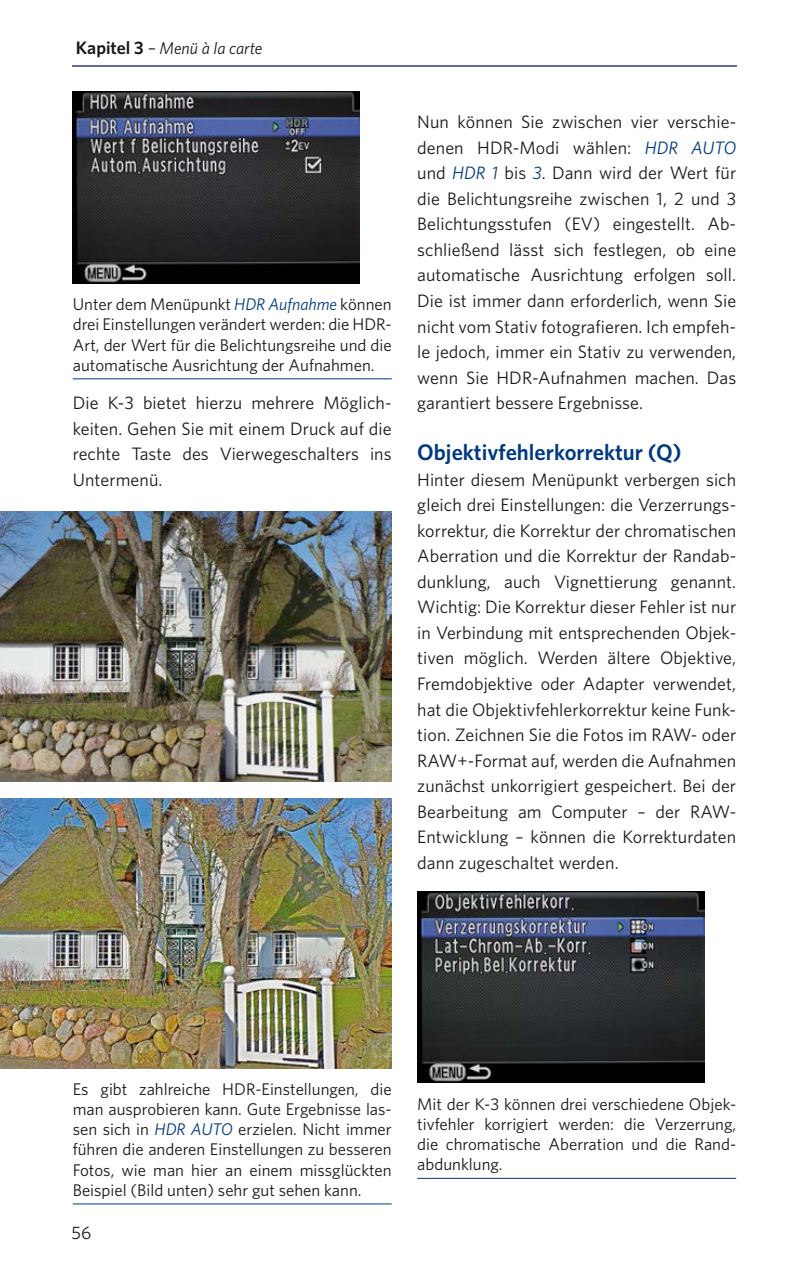
<style>
.page{position:relative;width:809px;height:1269px;background:#fff}
.page>*{position:absolute;margin:0;border:0;box-sizing:border-box;transform-origin:0 0}
.Überschrift_3{font:600 22.5px "Whitney";color:#003882}
.t1{font:18px/25.4px "Whitney";letter-spacing:.005em;color:#1a171c;text-align:justify}
.Bildunterschrift{font:16.88px/20.2px "Whitney";color:#1a171c;text-align:justify}
.t2{font:italic 16.88px "Whitney";color:#1a171c}
.s1{font-weight:600;font-style:normal;font-size:18px}
.s2{font-size:18px}
.s3{font-style:italic;color:#003882}
</style>
<div class="page">
<hr style="left:72px;top:65px;width:665px;height:2px;background:#6365a0">
<hr style="left:73px;top:378px;width:319px;height:1px;background:#003882">
<img style="left:73px;top:92px;width:287px;height:191px">
<hr style="left:417px;top:1177px;width:319px;height:1px;background:#003882">
<img style="left:417px;top:891px;width:287px;height:191px">
<img style="left:0;top:511px;width:392px;height:270px">
<img style="left:0;top:798px;width:392px;height:270px">
<hr style="left:73px;top:1203px;width:319px;height:1px;background:#003882">
<p class="t2" style="left:76px;top:38px;width:188px"><span class="s1">Kapitel 3</span> <span class="s2">–</span> Menü à la carte</p>
<p class="Bildunterschrift" style="left:73px;top:294px;width:320px">Unter dem Menüpunkt <span class="s3">HDR Aufnahme</span> können drei Einstellungen verändert werden: die HDR-Art, der Wert für die Belichtungsreihe und die automatische Ausrichtung der Aufnahmen.</p>
<p class="t1" style="left:73px;top:390px;width:320px">Die K-3 bietet hierzu mehrere Möglich&shy;keiten. Gehen Sie mit einem Druck auf die rechte Taste des Vierwegeschalters ins Untermenü.</p>
<p class="t1" style="left:417px;top:109px;width:320px">Nun können Sie zwischen vier verschie&shy;denen HDR-Modi wählen: <span class="s3">HDR AUTO </span>und <span class="s3">HDR 1</span> bis <span class="s3">3</span>. Dann wird der Wert für die Belichtungsreihe zwischen 1, 2 und 3<br>Belichtungsstufen (EV) eingestellt. Ab&shy;schließend lässt sich festlegen, ob eine automatische Ausrichtung erfolgen soll.<br>Die ist immer dann erforderlich, wenn Sie nicht vom Stativ fotografieren. Ich empfeh&shy;le jedoch, immer ein Stativ zu verwenden, wenn Sie HDR-Aufnahmen machen. Das garantiert bessere Ergebnisse.</p>
<p class="Überschrift_3" style="left:417px;top:438px;width:266px">Objektivfehlerkorrektur (Q)</p>
<p class="t1" style="left:417px;top:466px;width:320px">Hinter diesem Menüpunkt verbergen sich gleich drei Einstellungen: die Verzerrungs&shy;korrektur, die Korrektur der chromatischen Aberration und die Korrektur der Randab&shy;dunklung, auch Vignettierung genannt.<br>Wichtig: Die Korrektur dieser Fehler ist nur in Verbindung mit entsprechenden Objek&shy;tiven möglich. Werden ältere Objektive, Fremdobjektive oder Adapter verwendet, hat die Objektivfehlerkorrektur keine Funk&shy;tion. Zeichnen Sie die Fotos im RAW- oder RAW+-Format auf, werden die Aufnahmen zunächst unkorrigiert gespeichert. Bei der Bearbeitung am Computer – der RAW-Entwicklung – können die Korrekturdaten dann zugeschaltet werden.</p>
<p class="Bildunterschrift" style="left:73px;top:1078px;width:320px">Es gibt zahlreiche HDR-Einstellungen, die man ausprobieren kann. Gute Ergebnisse las&shy;sen sich in <span class="s3">HDR AUTO</span> erzielen. Nicht immer führen die anderen Einstellungen zu besseren Fotos, wie man hier an einem missglückten Beispiel (Bild unten) sehr gut sehen kann.</p>
<p class="t1" style="left:71px;top:1219px;width:21px">56</p>
<p class="Bildunterschrift" style="left:417px;top:1092px;width:320px;text-align:left">Mit der K-3 können drei verschiedene Objek&shy;tivfehler korrigiert werden: die Verzerrung, die chromatische Aberration und die Rand&shy;abdunklung.</p>
</div>
